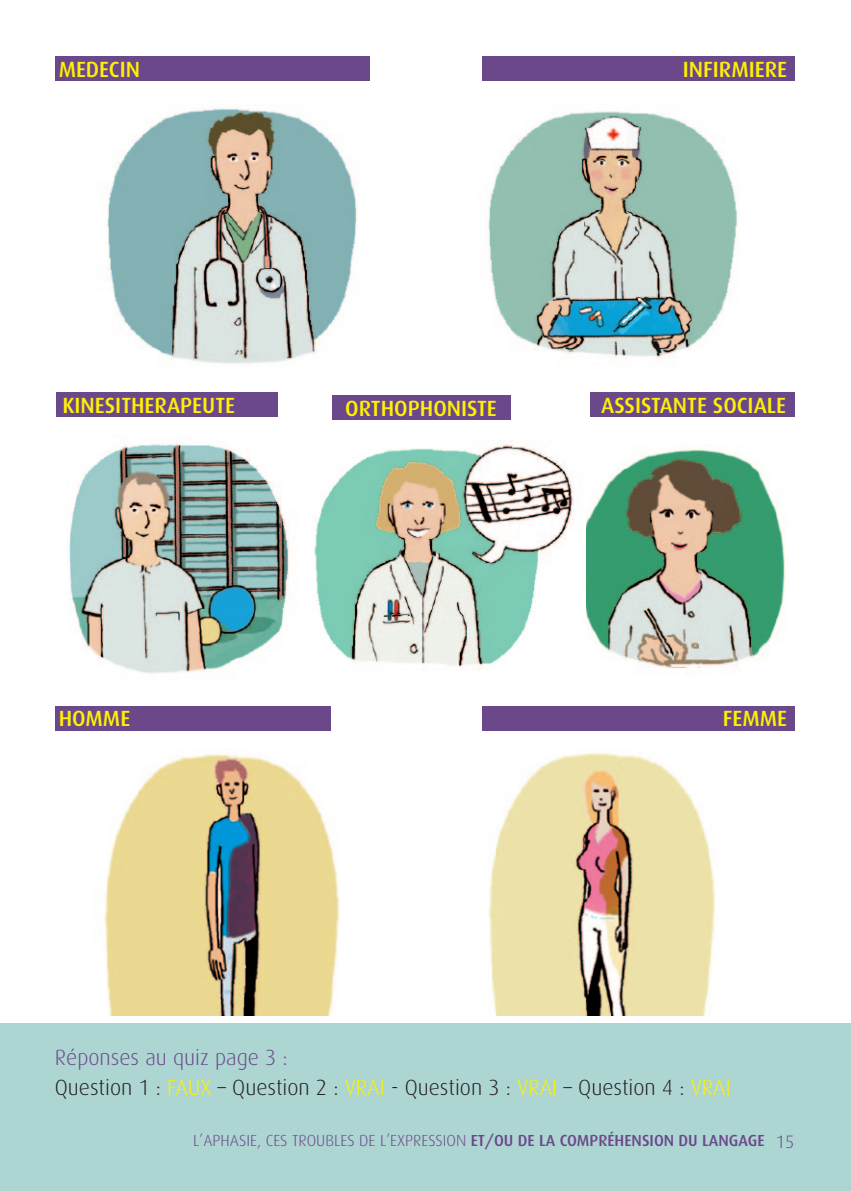
<style>
.page{position:relative;width:851px;height:1191px;background:#fff}
.page>*{position:absolute;margin:0;border:0;box-sizing:border-box;transform-origin:0 0}
.t1{font:300 22px/30px "Dax";color:#231f20}
.t2{font:500 22px "Dax";color:#fff101}
.t3{font:300 16px "Dax";color:#6b488a}
.s1{color:#6b488a}
.s2{color:#fff101}
.s3{font-weight:500}
.s4{font-size:18px}
</style>
<div class="page">
<div style="left:0;top:1023px;width:850px;height:168px;background:#add5d2"></div>
<img style="left:107px;top:108px;width:250px;height:257px">
<img style="left:104px;top:754px;width:235px;height:261px">
<img style="left:488px;top:753px;width:227px;height:262px">
<img style="left:69px;top:444px;width:220px;height:230px">
<img style="left:586px;top:449px;width:199px;height:220px">
<img style="left:314px;top:441px;width:260px;height:229px">
<img style="left:487px;top:111px;width:251px;height:247px">
<div style="left:55px;top:57px;width:315px;height:24px;background:#6b488a"></div>
<div style="left:482px;top:57px;width:312px;height:24px;background:#6b488a"></div>
<div style="left:57px;top:392px;width:221px;height:24px;background:#6b488a"></div>
<div style="left:332px;top:395px;width:178px;height:25px;background:#6b488a"></div>
<div style="left:590px;top:392px;width:204px;height:24px;background:#6b488a"></div>
<div style="left:55px;top:706px;width:275px;height:25px;background:#6b488a"></div>
<div style="left:482px;top:706px;width:312px;height:25px;background:#6b488a"></div>
<p class="t2" style="left:59px;top:57px;width:83px">MEDECIN</p>
<p class="t2" style="left:682px;top:57px;width:106px">INFIRMIERE</p>
<p class="t2" style="left:62px;top:393px;width:174px">KINESITHERAPEUTE</p>
<p class="t2" style="left:345px;top:396px;width:153px">ORTHOPHONISTE</p>
<p class="t2" style="left:601px;top:393px;width:186px">ASSISTANTE SOCIALE</p>
<p class="t2" style="left:59px;top:705px;width:73px">HOMME</p>
<p class="t2" style="left:722px;top:705px;width:66px">FEMME</p>
<p class="t1" style="left:55px;top:1042px;width:677px"><span class="s1">Réponses au quiz page 3 :<br></span>Question 1 : <span class="s2">FAUX</span> – Question 2 : <span class="s2">VRAI</span> - Question 3 : <span class="s2">VRAI</span> – Question 4 : <span class="s2">VRAI</span></p>
<p class="t3" style="left:193px;top:1131px;width:602px">L’APHASIE, CES TROUBLES DE L’EXPRESSION <span class="s3">ET/OU DE LA COMPRÉHENSION DU LANGAGE</span> <span class="s4">15</span></p>
</div>
